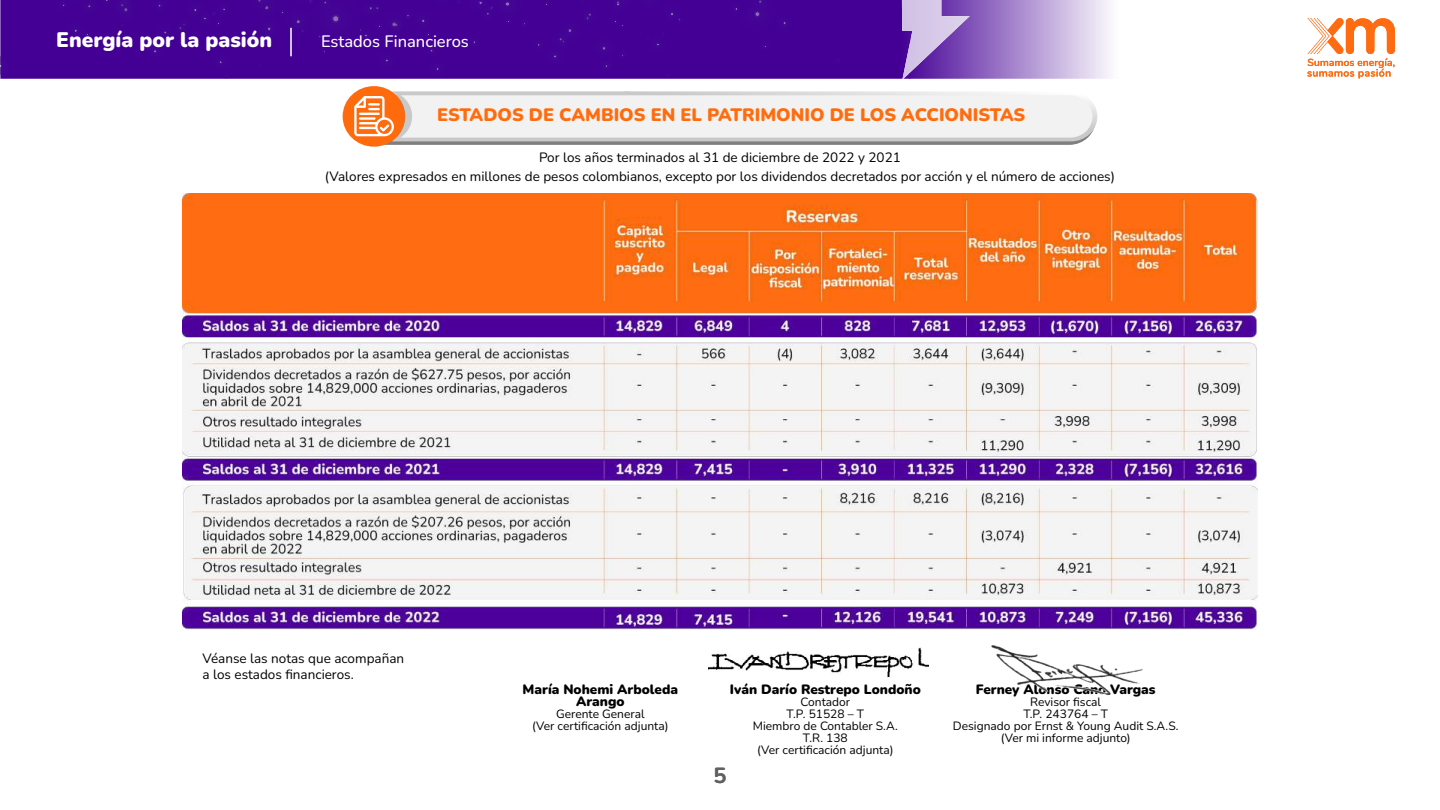
<style>
.page{position:relative;width:1440px;height:810px;background:#fff}
.page>*{position:absolute;margin:0;border:0;box-sizing:border-box;transform-origin:0 0}
.t1{font:700 21.75px "Nunito";color:#5f6163}
.t2{font:900 21px "Nunito";color:#fff}
.t3{font:900 18px "Nunito";color:#ff6c0e}
.t4{font:500 16.5px "Nunito";color:#fff}
.t5{font:13.5px/16.2px "Nunito";color:#000}
.t6{font:900 13.5px/12px "Nunito";color:#000;text-align:center}
.t7{font:12px/12px "Nunito";color:#000;text-align:center}
</style>
<div class="page">
<div style="left:0;top:0;width:902px;height:79px;background:#440095"></div>
<img style="left:970px;top:27px;width:140px;height:52px">
<img style="left:970px;top:0;width:140px;height:27px">
<img style="left:902px;top:0;width:68px;height:79px">
<svg style="left:759px;top:41px;width:12px;height:11px"></svg>
<svg style="left:0;top:56px;width:9px;height:19px"></svg>
<svg style="left:834px;top:57px;width:7px;height:7px"></svg>
<div style="left:728px;top:0;width:66px;height:33px;background:#440195"></div>
<img style="left:751px;top:0;width:17px;height:11px">
<div style="left:249px;top:0;width:435px;height:77px;background:#440095"></div>
<div style="left:57px;top:0;width:178px;height:79px;background:#440095"></div>
<hr style="left:290px;top:28px;width:2px;height:28px;background:#fff">
<svg style="left:1307px;top:18px;width:88px;height:61px"></svg>
<div style="left:343px;top:86px;width:62px;height:61px;background:#ff6b0c;border-radius:50%"></div>
<img style="left:182px;top:193px;width:1076px;height:437px">
<svg style="left:354px;top:91px;width:743px;height:54px"></svg>
<img style="left:709px;top:647px;width:220px;height:31px">
<img style="left:991px;top:645px;width:152px;height:50px">
<h2 class="t2" style="left:56px;top:25px;width:217px">Energía por la pasión</h2>
<p class="t4" style="left:321px;top:29px;width:149px">Estados Financieros</p>
<h3 class="t3" style="left:437px;top:102px;width:590px">ESTADOS DE CAMBIOS EN EL PATRIMONIO DE LOS ACCIONISTAS</h3>
<p class="t5" style="left:325px;top:147px;width:792px;line-height:19.8px;text-align:center">Por los años terminados al 31 de diciembre de 2022 y 2021<br>(Valores expresados en millones de pesos colombianos, excepto por los dividendos decretados por acción y el número de acciones)</p>
<p class="t5" style="left:202px;top:650px;width:203px">Véanse las notas que acompañan a los estados financieros.</p>
<p class="t6" style="left:523px;top:682px;width:157px">María Nohemi Arboleda<br>Arango</p>
<p class="t7" style="left:532px;top:707px;width:138px">Gerente General<br>(Ver certificación adjunta)</p>
<p class="t6" style="left:730px;top:682px;width:192px">Iván Darío Restrepo Londoño</p>
<p class="t7" style="left:753px;top:695px;width:147px">Contador<br>T.P. 51528 – T<br>Miembro de Contabler S.A.<br>T.R. 138<br>(Ver certificación adjunta)</p>
<h1 class="t1" style="left:713px;top:760px;width:15px">5</h1>
<p class="t6" style="left:976px;top:682px;width:181px">Ferney Alonso Cano Vargas</p>
<p class="t7" style="left:953px;top:695px;width:227px">Revisor fiscal<br>T.P. 243764 – T<br>Designado por Ernst &amp; Young Audit S.A.S. (Ver mi informe adjunto)</p>
</div>
